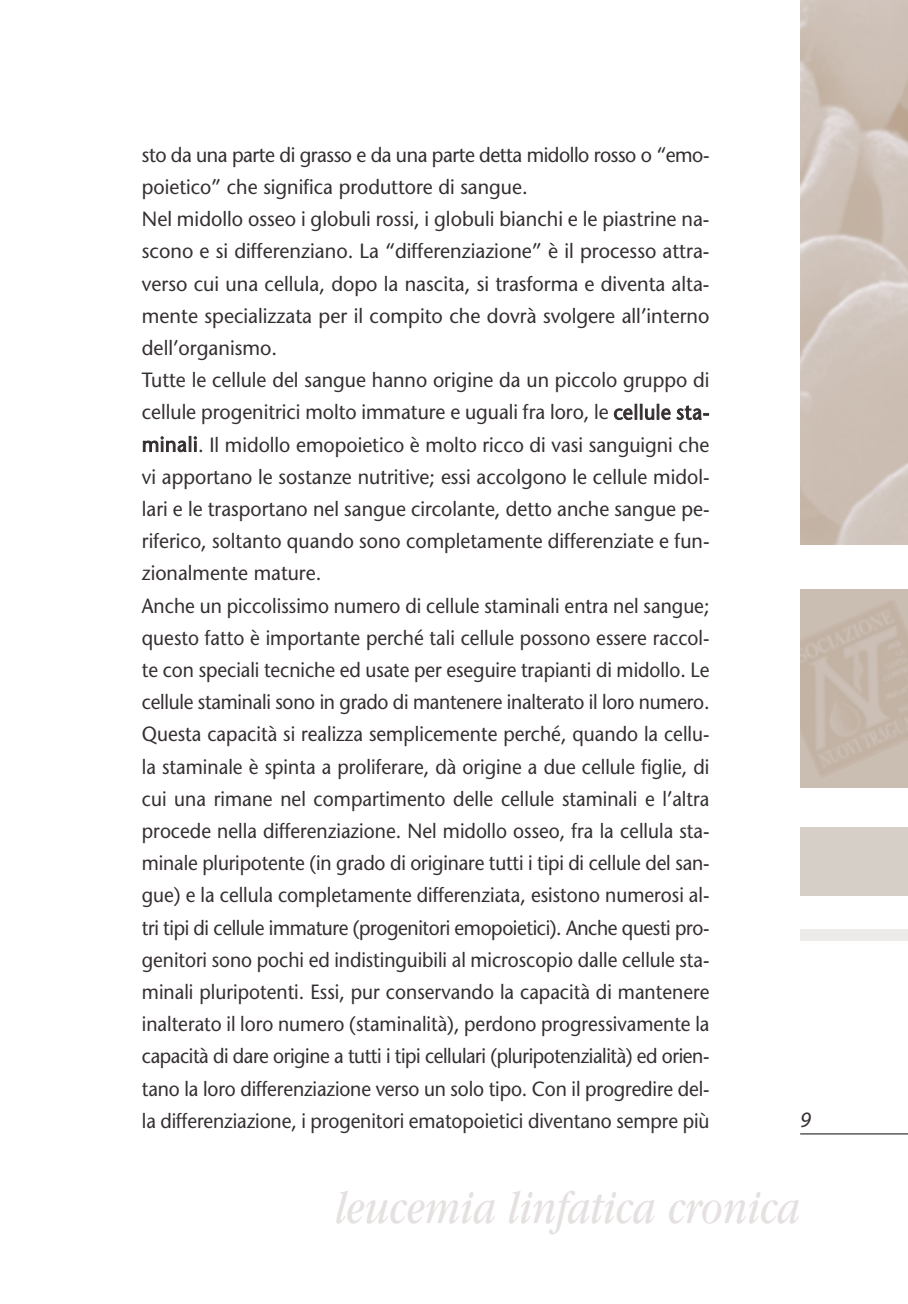
<style>
.page{position:relative;width:908px;height:1304px;background:#fff}
.page>*{position:absolute;margin:0;border:0;box-sizing:border-box;transform-origin:0 0}
.t1{font:italic 50px "Garamond";color:#e5e1e0;scale:.8 1}
.t2{font:italic 22px "Myriad";color:#352f30}
.t3{font:20.6px/32.2px "Stone Sans";color:#352f30;scale:.95 1}
</style>
<div class="page">
<hr style="left:799px;top:1133px;width:108px;height:1px;background:#352f30">
<img style="left:800px;top:0;width:107px;height:544px">
<div style="left:799px;top:590px;width:108px;height:198px;background:#c9beb1"></div>
<img style="left:799px;top:599px;width:108px;height:179px">
<div style="left:799px;top:828px;width:108px;height:68px;background:#d6cfc8"></div>
<div style="left:799px;top:930px;width:108px;height:11px;background:#edeaea"></div>
<p class="t3" style="left:142px;top:141px;width:598px">sto da una parte di grasso e da una parte detta midollo rosso o “emo&shy;poietico” che significa produttore di sangue.<br>Nel midollo osseo i globuli rossi, i globuli bianchi e le piastrine na&shy;scono e si differenziano. La “differenziazione” è il processo attra&shy;verso cui una cellula, dopo la nascita, si trasforma e diventa alta&shy;mente specializzata per il compito che dovrà svolgere all’interno dell’organismo.<br>Tutte le cellule del sangue hanno origine da un piccolo gruppo di cellule progenitrici molto immature e uguali fra loro, le cellule sta&shy;minali. Il midollo emopoietico è molto ricco di vasi sanguigni che vi apportano le sostanze nutritive; essi accolgono le cellule midol&shy;lari e le trasportano nel sangue circolante, detto anche sangue pe&shy;riferico, soltanto quando sono completamente differenziate e fun&shy;zionalmente mature.<br>Anche un piccolissimo numero di cellule staminali entra nel sangue; questo fatto è importante perché tali cellule possono essere raccol&shy;te con speciali tecniche ed usate per eseguire trapianti di midollo. Le cellule staminali sono in grado di mantenere inalterato il loro numero.<br>Questa capacità si realizza semplicemente perché, quando la cellu&shy;la staminale è spinta a proliferare, dà origine a due cellule figlie, di cui una rimane nel compartimento delle cellule staminali e l’altra procede nella differenziazione. Nel midollo osseo, fra la cellula sta&shy;minale pluripotente (in grado di originare tutti i tipi di cellule del san&shy;gue) e la cellula completamente differenziata, esistono numerosi al&shy;tri tipi di cellule immature (progenitori emopoietici). Anche questi pro&shy;genitori sono pochi ed indistinguibili al microscopio dalle cellule sta&shy;minali pluripotenti. Essi, pur conservando la capacità di mantenere inalterato il loro numero (staminalità), perdono progressivamente la capacità di dare origine a tutti i tipi cellulari (pluripotenzialità) ed orien&shy;tano la loro differenziazione verso un solo tipo. Con il progredire del&shy;la differenziazione, i progenitori ematopoietici diventano sempre più</p>
<p class="t2" style="left:799px;top:1111px;width:12px">9</p>
<h1 class="t1" style="left:335px;top:1191px;width:582px">leucemia linfatica cronica</h1>
</div>
